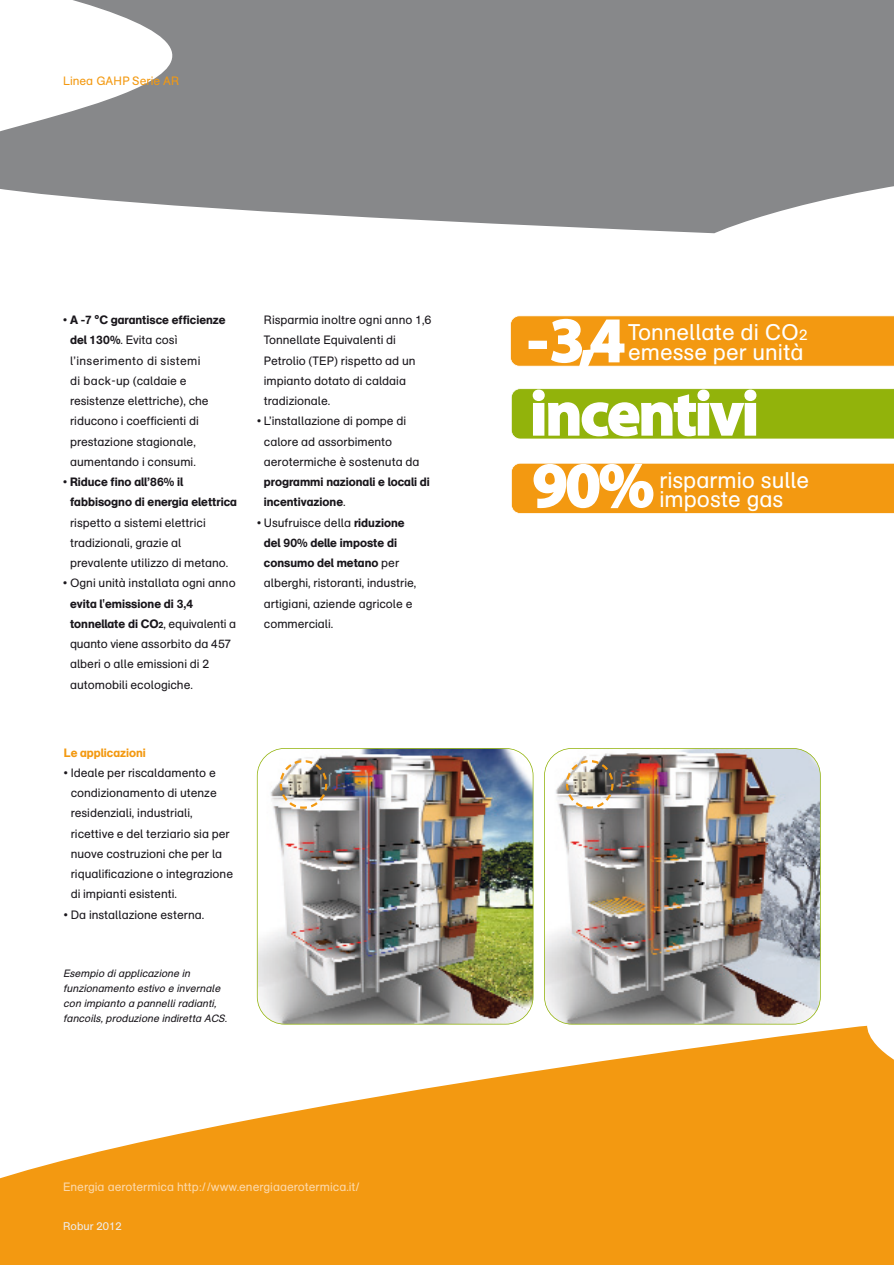
<style>
.page{position:relative;width:894px;height:1265px;background:#fff}
.page>*{position:absolute;margin:0;border:0;box-sizing:border-box;transform-origin:0 0}
.t1{font:700 63px "Myriad Pro";letter-spacing:-.03em;color:#fff}
.t2{font:22.5px "AG Schoolbook Regular A";color:#fff}
.t3{font:12px/20.2px "AG Schoolbook Regular A";color:#1a171c}
.t4{font:12px/20.2px "AG Schoolbook Medium A";color:#1a171c}
.t5{font:12px "AG Schoolbook Regular A";color:#fcd8a9}
.t6{font:12px "AG Schoolbook Regular A";color:#f39911}
.t7{font:12px "AG Schoolbook Medium A";color:#f39911}
.t8{font:11.1px "AG Schoolbook Regular A";color:#ededee}
.t9{font:italic 10.5px/15px "AG Schoolbook Regular A";color:#1a171c}
.s1{font-family:"AG Schoolbook Regular A"}
.s2{font-family:"AG Schoolbook Medium A"}
.s3{font-size:9px}
.s4{font-size:15px}
</style>
<div class="page">
<svg style="left:0;top:0;width:893px;height:234px;fill:#87888a"></svg>
<svg style="left:0;top:1004px;width:893px;height:261px;fill:#f39911"></svg>
<div style="left:510px;top:315px;width:383px;height:51px;background:#f39911"></div>
<div style="left:511px;top:463px;width:382px;height:51px;background:#f39911"></div>
<img style="left:257px;top:748px;width:276px;height:276px;border-radius:27px">
<div style="left:257px;top:748px;width:276px;height:276px;border:2px solid #92b30b;border-radius:28px"></div>
<img style="left:544px;top:748px;width:276px;height:276px;border-radius:27px">
<div style="left:544px;top:748px;width:276px;height:276px;border:2px solid #92b30b;border-radius:28px"></div>
<svg style="left:564px;top:759px;width:50px;height:51px"></svg>
<svg style="left:278px;top:759px;width:50px;height:51px"></svg>
<div style="left:511px;top:388px;width:382px;height:51px;background:#92b30b"></div>
<p class="t6" style="left:63px;top:76px;width:117px">Linea GAHP Serie AR</p>
<p class="t4" style="left:63px;top:311px;width:164px"><span class="s1">•</span> A -7 °C garantisce efficienze</p>
<p class="t3" style="left:70px;top:331px;width:140px"><span class="s2">del 130%</span>. Evita così l’inserimento di sistemi di back-up (caldaie e resistenze elettriche), che riducono i coefficienti di prestazione stagionale, aumentando i consumi.</p>
<p class="t4" style="left:70px;top:473px;width:168px;text-indent:-7px"><span class="s1">•</span> Riduce fino all’86% il fabbisogno di energia elettrica</p>
<p class="t3" style="left:70px;top:513px;width:160px">rispetto a sistemi elettrici tradizionali, grazie al prevalente utilizzo di metano.</p>
<p class="t3" style="left:63px;top:574px;width:174px">• Ogni unità installata ogni anno</p>
<p class="t4" style="left:70px;top:594px;width:168px">evita l'emissione di 3,4 tonnellate di CO<span class="s3">2</span><span class="s1">, equivalenti a</span></p>
<p class="t3" style="left:70px;top:635px;width:163px">quanto viene assorbito da 457 alberi o alle emissioni di 2 automobili ecologiche.</p>
<p class="t3" style="left:264px;top:311px;width:169px">Risparmia inoltre ogni anno 1,6<br>Tonnellate Equivalenti di<br>Petrolio (TEP) rispetto ad un impianto dotato di caldaia tradizionale.</p>
<p class="t3" style="left:264px;top:412px;width:157px;text-indent:-7px">• L’installazione di pompe di calore ad assorbimento aerotermiche è sostenuta da</p>
<p class="t4" style="left:264px;top:473px;width:167px">programmi nazionali e locali di incentivazione<span class="s1">.</span></p>
<p class="t3" style="left:257px;top:513px;width:149px">• Usufruisce della <span class="s2">riduzione</span></p>
<p class="t4" style="left:264px;top:533px;width:137px">del 90% delle imposte di consumo del metano <span class="s1">per</span></p>
<p class="t3" style="left:264px;top:574px;width:154px">alberghi, ristoranti, industrie, artigiani, aziende agricole e commerciali.</p>
<p class="t7" style="left:64px;top:748px;width:83px">Le applicazioni</p>
<p class="t3" style="left:71px;top:763px;width:164px;text-indent:-7px">• Ideale per riscaldamento e condizionamento di utenze residenziali, industriali, ricettive e del terziario sia per nuove costruzioni che per la riqualificazione o integrazione di impianti esistenti.</p>
<p class="t3" style="left:64px;top:905px;width:142px">• Da installazione esterna.</p>
<p class="t9" style="left:63px;top:967px;width:167px">Esempio di applicazione in funzionamento estivo e invernale con impianto a pannelli radianti, fancoils, produzione indiretta ACS.</p>
<p class="t5" style="left:63px;top:1182px;width:298px">Energia aerotermica http://www.energiaaerotermica.it/</p>
<p class="t8" style="left:63px;top:1222px;width:60px">Robur 2012</p>
<h1 class="t1" style="left:527px;top:317px;width:99px">-3,4</h1>
<h2 class="t2" style="left:628px;top:324px;width:181px">Tonnellate di CO<span class="s4">2</span></h2>
<h2 class="t2" style="left:628px;top:344px;width:177px">emesse per unità</h2>
<h1 class="t1" style="left:530px;top:390px;width:230px">incentivi</h1>
<h1 class="t1" style="left:532px;top:462px;width:123px">90%</h1>
<h2 class="t2" style="left:659px;top:472px;width:151px">risparmio sulle</h2>
<h2 class="t2" style="left:659px;top:491px;width:125px">imposte gas</h2>
</div>
